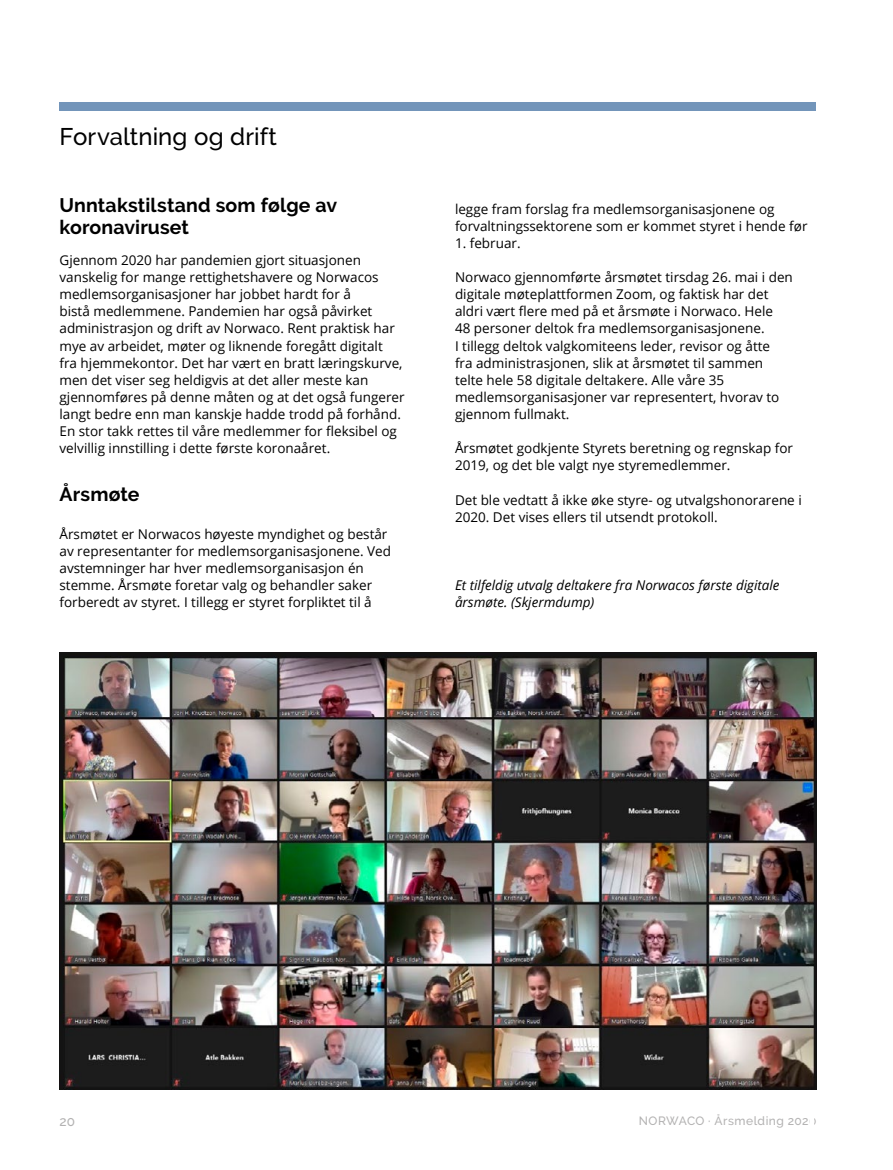
<style>
.page{position:relative;width:893px;height:1170px;background:#fff}
.page>*{position:absolute;margin:0;border:0;box-sizing:border-box;transform-origin:0 0}
.NY_Overskrift_2{font:500 24px "Raleway";letter-spacing:.005em;color:#000}
.H_3{font:700 19.5px/22.5px "Raleway";letter-spacing:.005em;color:#000}
.t1{font:13.5px/17.1px "Open Sans";color:#000}
.t2{font:italic 13.5px/17.1px "Open Sans";color:#000}
.t3{font:500 13.5px "Raleway";color:#b3b2b2}
.t4{font:500 12px "Raleway";letter-spacing:.04em;color:#b3b2b2}
</style>
<div class="page">
<img style="left:60px;top:652px;width:756px;height:437px">
<div style="left:60px;top:102px;width:756px;height:9px;background:#7395ba"></div>
<p class="NY_Overskrift_2" style="left:60px;top:123px;width:219px">Forvaltning og drift</p>
<p class="H_3" style="left:60px;top:194px;width:279px">Unntakstilstand som følge av koronaviruset</p>
<p class="t1" style="left:60px;top:251px;width:347px">Gjennom 2020 har pandemien gjort situasjonen vanskelig for mange rettighetshavere og Norwacos medlemsorganisasjoner har jobbet hardt for å<br>bistå medlemmene. Pandemien har også påvirket administrasjon og drift av Norwaco. Rent praktisk har mye av arbeidet, møter og liknende foregått digitalt<br>fra hjemmekontor. Det har vært en bratt læringskurve, men det viser seg heldigvis at det aller meste kan gjennomføres på denne måten og at det også fungerer langt bedre enn man kanskje hadde trodd på forhånd.<br>En stor takk rettes til våre medlemmer for fleksibel og velvillig innstilling i dette første koronaåret.</p>
<p class="H_3" style="left:60px;top:483px;width:82px">Årsmøte</p>
<p class="t1" style="left:60px;top:525px;width:333px">Årsmøtet er Norwacos høyeste myndighet og består av representanter for medlemsorganisasjonene. Ved avstemninger har hver medlemsorganisasjon én stemme. Årsmøte foretar valg og behandler saker forberedt av styret. I tillegg er styret forpliktet til å</p>
<p class="t1" style="left:455px;top:200px;width:354px">legge fram forslag fra medlemsorganisasjonene og forvaltningssektorene som er kommet styret i hende før</p>
<p class="t1" style="left:455px;top:234px;width:67px">1. februar.</p>
<p class="t1" style="left:455px;top:268px;width:339px">Norwaco gjennomførte årsmøtet tirsdag 26. mai i den digitale møteplattformen Zoom, og faktisk har det aldri vært flere med på et årsmøte i Norwaco. Hele<br>48 personer deltok fra medlemsorganisasjonene.<br>I tillegg deltok valgkomiteens leder, revisor og åtte<br>fra administrasjonen, slik at årsmøtet til sammen telte hele 58 digitale deltakere. Alle våre 35 medlemsorganisasjoner var representert, hvorav to gjennom fullmakt.</p>
<p class="t1" style="left:455px;top:439px;width:340px">Årsmøtet godkjente Styrets beretning og regnskap for<br>2019, og det ble valgt nye styremedlemmer.</p>
<p class="t1" style="left:455px;top:490px;width:348px">Det ble vedtatt å ikke øke styre- og utvalgshonorarene i<br>2020. Det vises ellers til utsendt protokoll.</p>
<p class="t2" style="left:455px;top:576px;width:326px">Et tilfeldig utvalg deltakere fra Norwacos første digitale årsmøte. (Skjermdump)</p>
<p class="t3" style="left:60px;top:1113px;width:17px">20</p>
<p class="t4" style="left:639px;top:1113px;width:179px">NORWACO · Årsmelding 2020</p>
</div>
